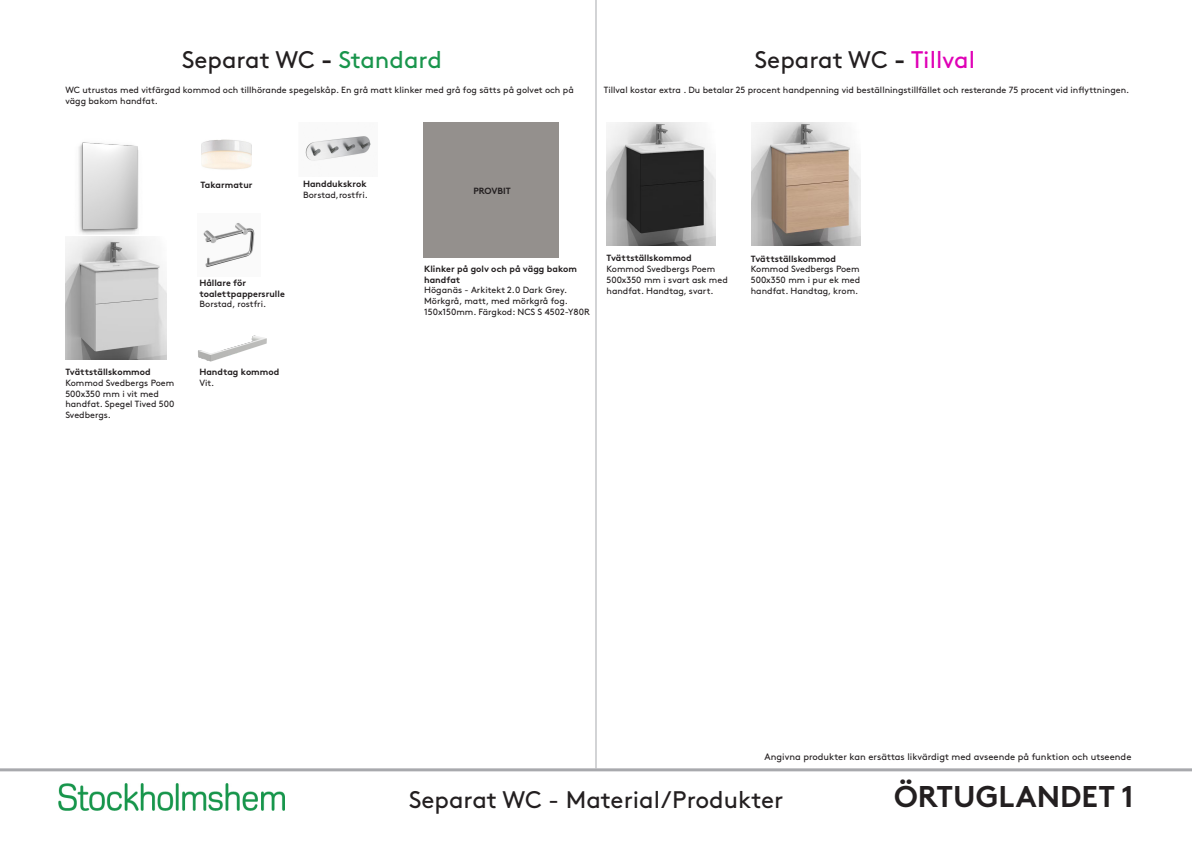
<style>
.page{position:relative;width:1192px;height:842px;background:#fff}
.page>*{position:absolute;margin:0;border:0;box-sizing:border-box;transform-origin:0 0}
.t1{font:700 30px "Brown Std";color:#231f20}
.t2{font:24px "Brown Std";color:#231f20}
.t3{font:9.4px "Brown Std";color:#231f20}
.t4{font:9px/10.8px "Brown Std";color:#231f20}
.t5{font:700 9px "Brown Std";color:#231f20}
.s1{font-weight:700}
.s2{color:#19954c}
.s3{color:#df00b6}
</style>
<div class="page">
<hr style="left:0;top:768px;width:1192px;height:3px;background:#a8a9ad">
<hr style="left:595px;top:0;width:1px;height:768px;background:#a8a9ad">
<img style="left:58px;top:784px;width:227px;height:26px">
<img style="left:202px;top:139px;width:49px;height:31px">
<img style="left:203px;top:223px;width:52px;height:45px">
<img style="left:305px;top:136px;width:66px;height:25px">
<img style="left:198px;top:335px;width:69px;height:27px">
<img style="left:65px;top:245px;width:102px;height:114px">
<img style="left:607px;top:123px;width:109px;height:123px">
<img style="left:752px;top:123px;width:109px;height:123px">
<img style="left:65px;top:142px;width:85px;height:103px">
<p class="t2" style="left:182px;top:45px;width:262px">Separat WC <span class="s1">-</span> <span class="s2">Standard</span></p>
<p class="t2" style="left:755px;top:46px;width:222px">Separat WC <span class="s1">-</span> <span class="s3">Tillval</span></p>
<p class="t4" style="left:604px;top:85px;width:527px">Tillval kostar extra . Du betalar 25 procent handpenning vid beställningstillfället och resterande 75 procent vid inflyttningen.</p>
<p class="t4" style="left:65px;top:85px;width:510px">WC utrustas med vitfärgad kommod och tillhörande spegelskåp. En grå matt klinker med grå fog sätts på golvet och på vägg bakom handfat.</p>
<p class="t5" style="left:200px;top:180px;width:54px">Takarmatur</p>
<p class="t5" style="left:303px;top:178px;width:65px">Handdukskrok</p>
<p class="t4" style="left:303px;top:189px;width:66px">Borstad,rostfri.</p>
<p class="t5" style="left:65px;top:366px;width:87px">Tvättställskommod</p>
<p class="t4" style="left:65px;top:377px;width:111px">Kommod Svedbergs Poem<br>500x350 mm i vit med handfat. Spegel Tived 500</p>
<p class="t4" style="left:65px;top:410px;width:47px">Svedbergs.</p>
<p class="t5" style="left:199px;top:277px;width:48px">Hållare för</p>
<p class="t5" style="left:199px;top:288px;width:87px">toalettpappersrulle</p>
<p class="t4" style="left:199px;top:299px;width:68px">Borstad, rostfri.</p>
<p class="t5" style="left:199px;top:366px;width:81px">Handtag kommod</p>
<p class="t4" style="left:199px;top:377px;width:16px">Vit.</p>
<p class="t5" style="left:473px;top:186px;width:39px">PROVBIT</p>
<p class="t5" style="left:424px;top:263px;width:154px">Klinker på golv och på vägg bakom</p>
<p class="t5" style="left:424px;top:274px;width:38px">handfat</p>
<p class="t4" style="left:424px;top:285px;width:144px">Höganäs - Arkitekt 2.0 Dark Grey.</p>
<p class="t4" style="left:424px;top:296px;width:167px">Mörkgrå, matt, med mörkgrå fog.<br>150x150mm. Färgkod: NCS S 4502-Y80R</p>
<p class="t5" style="left:606px;top:252px;width:87px">Tvättställskommod</p>
<p class="t4" style="left:606px;top:263px;width:123px">Kommod Svedbergs Poem<br>500x350 mm i svart ask med handfat. Handtag, svart.</p>
<p class="t5" style="left:751px;top:253px;width:87px">Tvättställskommod</p>
<p class="t4" style="left:751px;top:264px;width:111px">Kommod Svedbergs Poem<br>500x350 mm i pur ek med</p>
<p class="t4" style="left:751px;top:285px;width:109px">handfat. Handtag, krom.</p>
<p class="t3" style="left:765px;top:752px;width:368px">Angivna produkter kan ersättas likvärdigt med avseende på funktion och utseende</p>
<p class="t2" style="left:409px;top:786px;width:376px">Separat WC - Material/Produkter</p>
<h1 class="t1" style="left:894px;top:778px;width:241px">ÖRTUGLANDET 1</h1>
</div>
